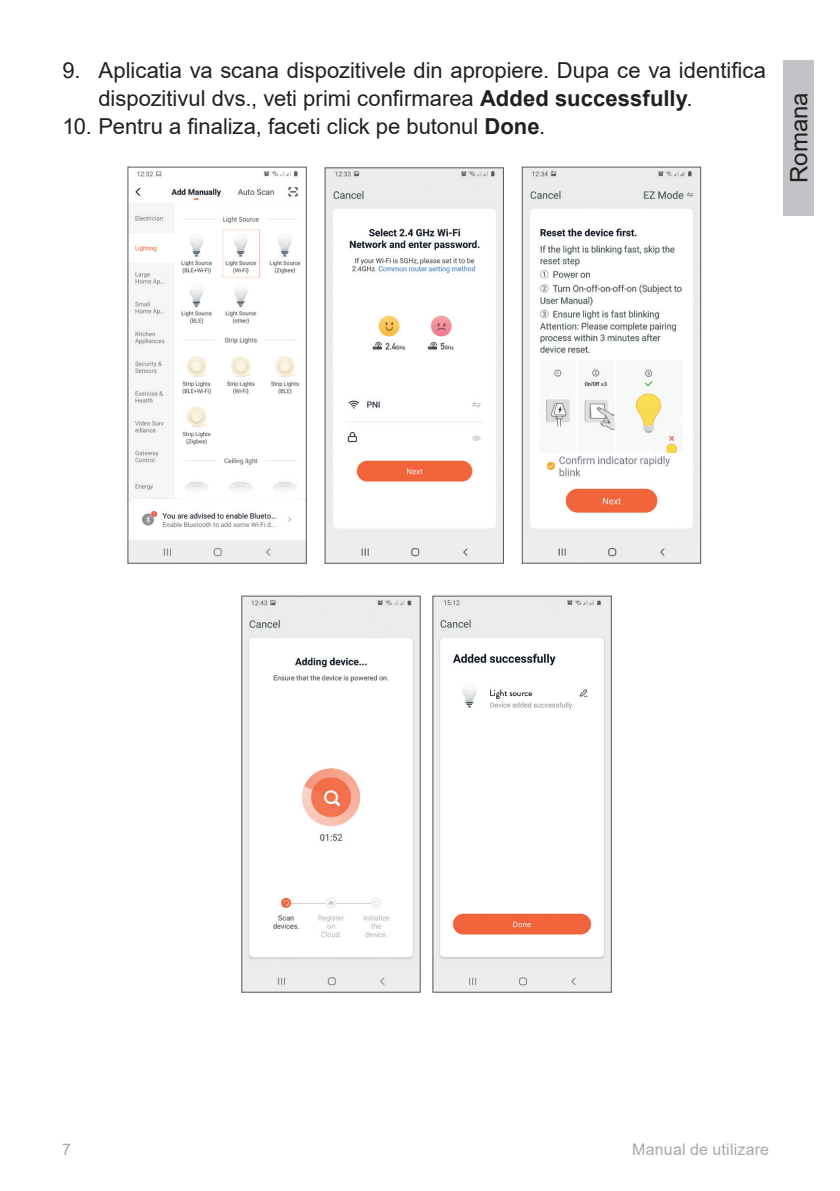
<style>
.page{position:relative;width:840px;height:1191px;background:#fff}
.page>*{position:absolute;margin:0;border:0;box-sizing:border-box;transform-origin:0 0}
.t1{font:24px "Arial";letter-spacing:-.01em;color:#231f20}
.t2{font:22px/28px "Arial";color:#231f20}
.t3{font:16px "Arial";letter-spacing:.01em;color:#a8a9ad}
.s1{font-weight:700}
</style>
<div class="page">
<div style="left:782px;top:60px;width:31px;height:155px;background:#c2c3c6"></div>
<img style="left:130px;top:170px;width:174px;height:391px">
<img style="left:327px;top:170px;width:174px;height:391px">
<img style="left:523px;top:169px;width:175px;height:392px">
<div style="left:521px;top:167px;width:179px;height:396px;border:1px solid #57585a"></div>
<img style="left:243px;top:598px;width:175px;height:392px">
<div style="left:241px;top:596px;width:179px;height:396px;border:1px solid #57585a"></div>
<img style="left:434px;top:598px;width:175px;height:392px">
<p class="t2" style="left:98px;top:57px;width:669px;text-indent:-36px">9. Aplicatia va scana dispozitivele din apropiere. Dupa ce va identifica dispozitivul dvs., veti primi confirmarea <span class="s1">Added successfully</span>.</p>
<p class="t2" style="left:62px;top:113px;width:484px">10. Pentru a finaliza, faceti click pe butonul <span class="s1">Done</span>.</p>
<p class="t1" style="left:782px;top:182px;width:91px;rotate:-90deg">Romana</p>
<p class="t3" style="left:62px;top:1138px;width:10px">7</p>
<p class="t3" style="left:632px;top:1138px;width:138px">Manual de utilizare</p>
</div>
